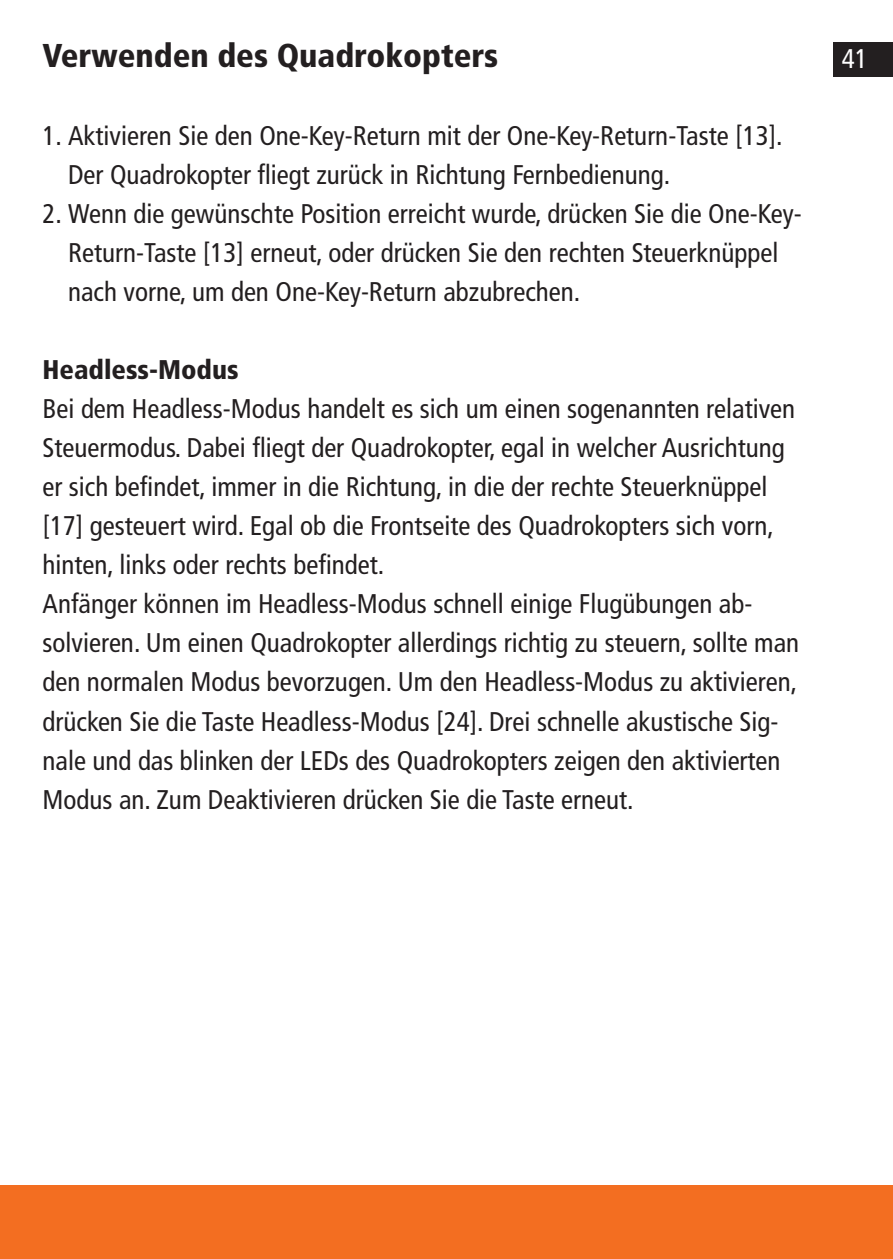
<style>
.page{position:relative;width:893px;height:1259px;background:#fff}
.page>*{position:absolute;margin:0;border:0;box-sizing:border-box;transform-origin:0 0}
.t1{font:900 condensed 33px "Frutiger LT";color:#231f20}
.t2{font:condensed 27px/39px "Frutiger LT";color:#231f20}
.t3{font:900 condensed 27px "Frutiger LT";color:#231f20}
.t4{font:condensed 27px "Frutiger LT";color:#fff}
</style>
<div class="page">
<div style="left:0;top:1184px;width:893px;height:75px;background:#f36e21"></div>
<div style="left:833px;top:43px;width:60px;height:34px;background:#231f20"></div>
<p class="t1" style="left:43px;top:36px;width:457px">Verwenden des Quadrokopters</p>
<p class="t4" style="left:842px;top:43px;width:27px">41</p>
<p class="t2" style="left:68px;top:117px;width:716px;text-indent:-26px">1. Aktivieren Sie den One-Key-Return mit der One-Key-Return-Taste [13].<br>Der Quadrokopter fliegt zurück in Richtung Fernbedienung.</p>
<p class="t2" style="left:68px;top:195px;width:735px;text-indent:-26px">2. Wenn die gewünschte Position erreicht wurde, drücken Sie die One-Key-<br>Return-Taste [13] erneut, oder drücken Sie den rechten Steuerknüppel nach vorne, um den One-Key-Return abzubrechen.</p>
<p class="t3" style="left:43px;top:354px;width:198px">Headless-Modus</p>
<p class="t2" style="left:43px;top:390px;width:754px">Bei dem Headless-Modus handelt es sich um einen sogenannten relativen Steuermodus. Dabei fliegt der Quadrokopter, egal in welcher Ausrichtung er sich befindet, immer in die Richtung, in die der rechte Steuerknüppel [17] gesteuert wird. Egal ob die Frontseite des Quadrokopters sich vorn, hinten, links oder rechts befindet.</p>
<p class="t2" style="left:43px;top:585px;width:758px">Anfänger können im Headless-Modus schnell einige Flugübungen ab&shy;solvieren. Um einen Quadrokopter allerdings richtig zu steuern, sollte man den normalen Modus bevorzugen. Um den Headless-Modus zu aktivieren, drücken Sie die Taste Headless-Modus [24]. Drei schnelle akustische Sig&shy;nale und das blinken der LEDs des Quadrokopters zeigen den aktivierten Modus an. Zum Deaktivieren drücken Sie die Taste erneut.</p>
</div>
